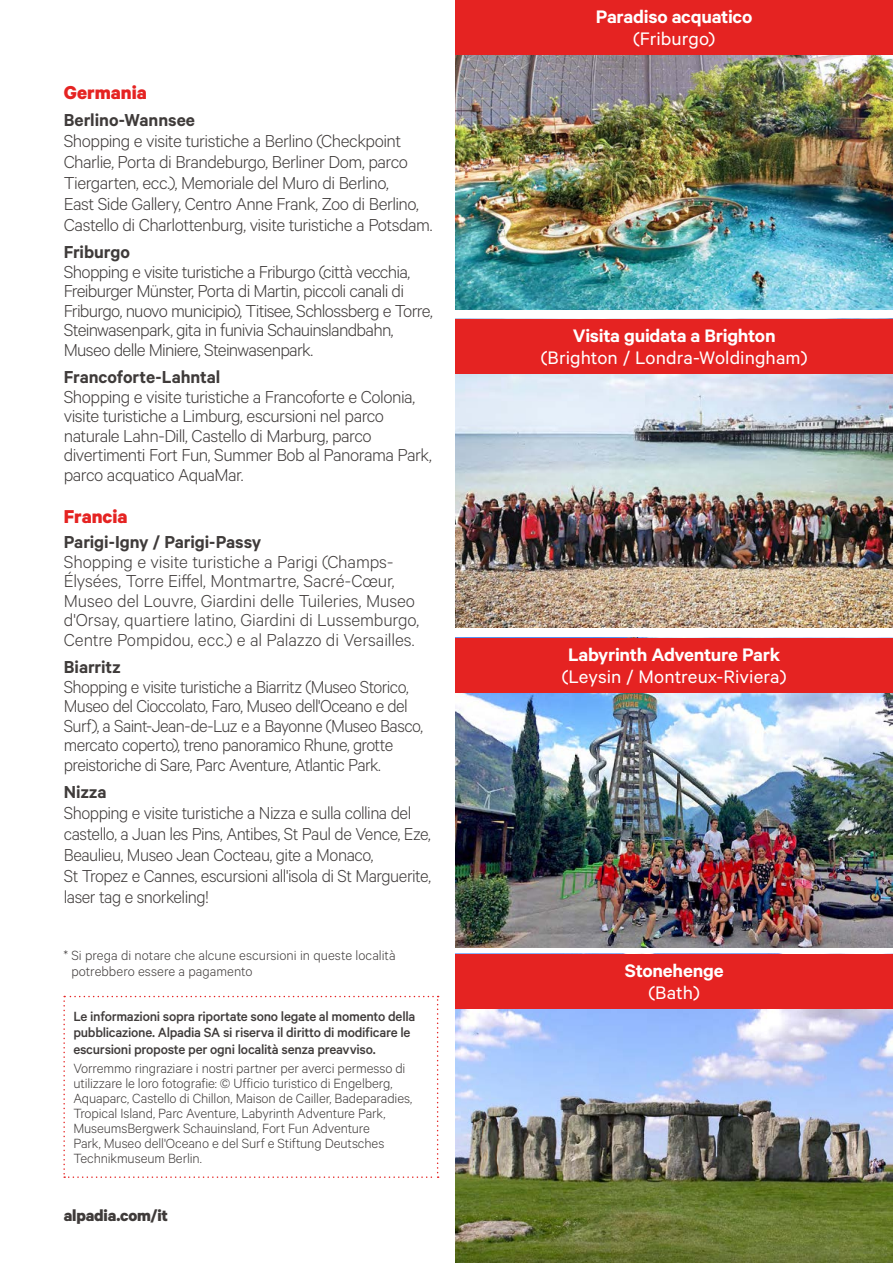
<style>
.page{position:relative;width:893px;height:1263px;background:#fff}
.page>*{position:absolute;margin:0;border:0;box-sizing:border-box;transform-origin:0 0}
.t1{font:700 21px "Calibre";color:#e52322}
.t2{font:600 20.4px "Calibre";letter-spacing:-.015em;color:#fff}
.t3{font:20.4px "Calibre";color:#fff}
.t4{font:300 19.5px/19.5px "Calibre";letter-spacing:-.03em;color:#3f3b3a}
.t5{font:300 19.5px/19.5px "Calibre";letter-spacing:-.005em;color:#3f3b3a}
.t6{font:600 19.5px "Calibre";letter-spacing:-.005em;color:#3f3b3a}
.t7{font:700 18px "Calibre";letter-spacing:-.01em;color:#3f3b3a}
.t8{font:300 15px/15px "Calibre";letter-spacing:-.01em;color:#3f3b3a}
.t9{font:500 15px/16.5px "Calibre";letter-spacing:-.02em;color:#3f3b3a}
</style>
<div class="page">
<svg style="left:63px;top:996px;width:376px;height:182px"></svg>
<img style="left:455px;top:373px;width:438px;height:255px">
<img style="left:455px;top:692px;width:438px;height:255px">
<img style="left:455px;top:1008px;width:438px;height:255px">
<img style="left:455px;top:55px;width:438px;height:254px">
<div style="left:455px;top:319px;width:438px;height:54px;background:#e52322"></div>
<div style="left:455px;top:0;width:438px;height:55px;background:#e52322"></div>
<div style="left:455px;top:638px;width:438px;height:54px;background:#e52322"></div>
<div style="left:455px;top:954px;width:438px;height:54px;background:#e52322"></div>
<p class="t1" style="left:64px;top:79px;width:85px">Germania</p>
<p class="t6" style="left:64px;top:108px;width:133px">Berlino-Wannsee</p>
<p class="t4" style="left:64px;top:130px;width:370px;line-height:21px">Shopping e visite turistiche a Berlino (Checkpoint Charlie, Porta di Brandeburgo, Berliner Dom, parco Tiergarten, ecc.), Memoriale del Muro di Berlino,<br>East Side Gallery, Centro Anne Frank, Zoo di Berlino, Castello di Charlottenburg, visite turistiche a Potsdam.</p>
<p class="t6" style="left:64px;top:241px;width:68px">Friburgo</p>
<p class="t4" style="left:64px;top:261px;width:370px">Shopping e visite turistiche a Friburgo (città vecchia, Freiburger Münster, Porta di Martin, piccoli canali di Friburgo, nuovo municipio), Titisee, Schlossberg e Torre, Steinwasenpark, gita in funivia Schauinslandbahn, Museo delle Miniere, Steinwasenpark.</p>
<p class="t6" style="left:64px;top:366px;width:158px">Francoforte-Lahntal</p>
<p class="t4" style="left:64px;top:386px;width:370px">Shopping e visite turistiche a Francoforte e Colonia, visite turistiche a Limburg, escursioni nel parco naturale Lahn-Dill, Castello di Marburg, parco divertimenti Fort Fun, Summer Bob al Panorama Park, parco acquatico AquaMar.</p>
<p class="t1" style="left:64px;top:503px;width:65px">Francia</p>
<p class="t6" style="left:64px;top:530px;width:199px">Parigi-Igny / Parigi-Passy</p>
<p class="t5" style="left:64px;top:551px;width:357px">Shopping e visite turistiche a Parigi (Champs-Élysées, Torre Eiffel, Montmartre, Sacré-Cœur, Museo del Louvre, Giardini delle Tuileries, Museo d'Orsay, quartiere latino, Giardini di Lussemburgo, Centre Pompidou, ecc.) e al Palazzo di Versailles.</p>
<p class="t6" style="left:64px;top:655px;width:59px">Biarritz</p>
<p class="t4" style="left:64px;top:676px;width:361px">Shopping e visite turistiche a Biarritz (Museo Storico, Museo del Cioccolato, Faro, Museo dell'Oceano e del Surf), a Saint-Jean-de-Luz e a Bayonne (Museo Basco, mercato coperto), treno panoramico Rhune, grotte preistoriche di Sare, Parc Aventure, Atlantic Park.</p>
<p class="t6" style="left:64px;top:780px;width:44px">Nizza</p>
<p class="t4" style="left:64px;top:801px;width:369px;line-height:21px">Shopping e visite turistiche a Nizza e sulla collina del castello, a Juan les Pins, Antibes, St Paul de Vence, Eze, Beaulieu, Museo Jean Cocteau, gite a Monaco,<br>St Tropez e Cannes, escursioni all'isola di St Marguerite, laser tag e snorkeling!</p>
<p class="t8" style="left:71px;top:946px;width:326px;line-height:16.5px;text-indent:-8px">* Si prega di notare che alcune escursioni in queste località potrebbero essere a pagamento</p>
<p class="t9" style="left:73px;top:1007px;width:343px">Le informazioni sopra riportate sono legate al momento della pubblicazione. Alpadia SA si riserva il diritto di modificare le escursioni proposte per ogni località senza preavviso.</p>
<p class="t8" style="left:73px;top:1060px;width:340px">Vorremmo ringraziare i nostri partner per averci permesso di utilizzare le loro fotografie: © Ufficio turistico di Engelberg, Aquaparc, Castello di Chillon, Maison de Cailler, Badeparadies, Tropical Island, Parc Aventure, Labyrinth Adventure Park, MuseumsBergwerk Schauinsland, Fort Fun Adventure<br>Park, Museo dell'Oceano e del Surf e Stiftung Deutsches Technikmuseum Berlin.</p>
<p class="t7" style="left:64px;top:1204px;width:106px">alpadia.com/it</p>
<p class="t2" style="left:596px;top:4px;width:158px">Paradiso acquatico</p>
<p class="t3" style="left:633px;top:27px;width:84px">(Friburgo)</p>
<p class="t2" style="left:573px;top:323px;width:204px">Visita guidata a Brighton</p>
<p class="t3" style="left:541px;top:346px;width:268px">(Brighton / Londra-Woldingham)</p>
<p class="t2" style="left:568px;top:642px;width:214px">Labyrinth Adventure Park</p>
<p class="t3" style="left:562px;top:665px;width:226px">(Leysin / Montreux-Riviera)</p>
<p class="t2" style="left:625px;top:958px;width:100px">Stonehenge</p>
<p class="t3" style="left:648px;top:981px;width:53px">(Bath)</p>
</div>
